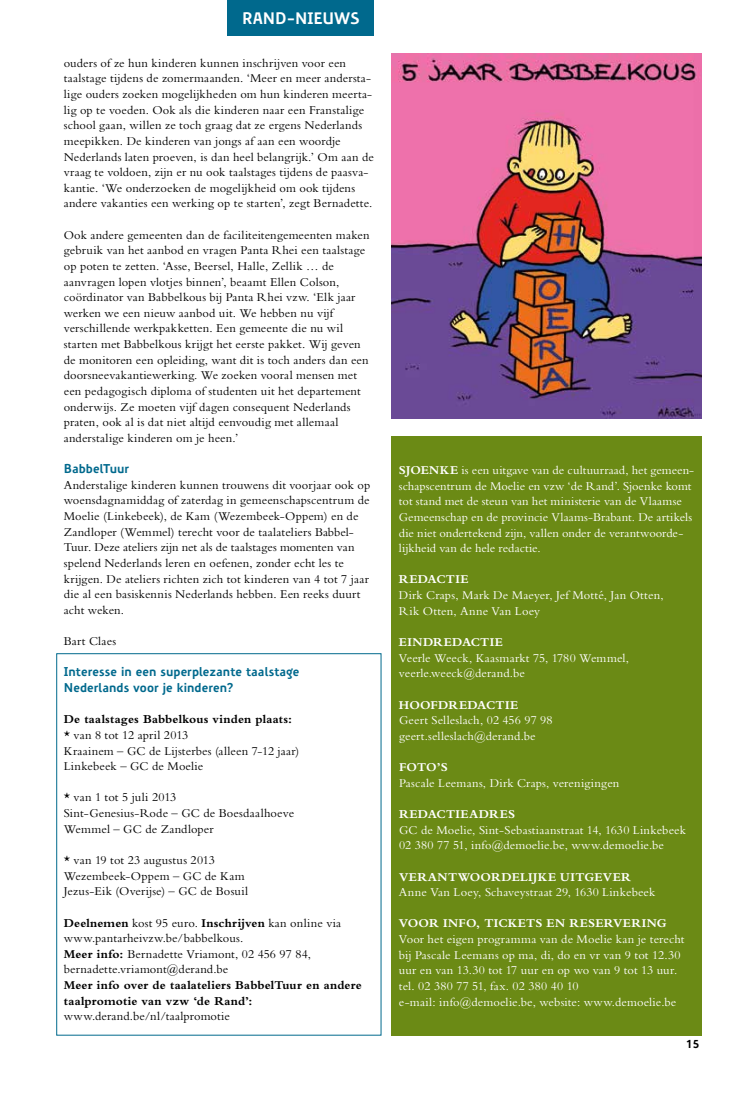
<style>
.page{position:relative;width:755px;height:1099px;background:#fff}
.page>*{position:absolute;margin:0;border:0;box-sizing:border-box;transform-origin:0 0}
.t1{font:700 16.25px "Precious Sans";letter-spacing:-.005em;color:#fff}
.t2{font:12.5px/15.6px "Bembo Std";letter-spacing:.01em;color:#000}
.t3{font:12.5px/15.6px "Bembo Std";letter-spacing:.01em;color:#fff}
.t4{font:700 12.5px/15.6px "Bembo Std";letter-spacing:.01em;color:#000}
.t5{font:700 12.5px "Bembo Std";letter-spacing:.03em;color:#fff}
.t6{font:700 12.5px/15.6px "Precious Sans";letter-spacing:.005em;color:#00698d}
.t7{font:700 12.5px "Bembo Std";letter-spacing:.065em;color:#fff}
.t8{font:700 11.25px "Precious Sans";color:#000}
.s1{font-weight:700}
</style>
<div class="page">
<div style="left:391px;top:436px;width:310px;height:599px;background:#6b8a15"></div>
<div style="left:228px;top:0;width:146px;height:35px;background:#00698d"></div>
<img style="left:392px;top:53px;width:310px;height:365px">
<h1 class="t1" style="left:242px;top:8px;width:119px">Rand-Nieuws</h1>
<p class="t2" style="left:64px;top:55px;width:312px">ouders of ze hun kinderen kunnen inschrijven voor een taalstage tijdens de zomermaanden. ‘Meer en meer andersta&shy;lige ouders zoeken mogelijkheden om hun kinderen meerta&shy;lig op te voeden. Ook als die kinderen naar een Franstalige school gaan, willen ze toch graag dat ze ergens Nederlands meepikken. De kinderen van jongs af aan een woordje Nederlands laten proeven, is dan heel belangrijk.’ Om aan de vraag te voldoen, zijn er nu ook taalstages tijdens de paasva&shy;kantie. ‘We onderzoeken de mogelijkheid om ook tijdens andere vakanties een werking op te starten’, zegt Bernadette.</p>
<p class="t2" style="left:64px;top:227px;width:307px">Ook andere gemeenten dan de faciliteitengemeenten maken gebruik van het aanbod en vragen Panta Rhei een taalstage op poten te zetten. ‘Asse, Beersel, Halle, Zellik … de aanvragen lopen vlotjes binnen’, beaamt Ellen Colson, coördinator van Babbelkous bij Panta Rhei vzw. ‘Elk jaar werken we een nieuw aanbod uit. We hebben nu vijf verschillende werkpakketten. Een gemeente die nu wil starten met Babbelkous krijgt het eerste pakket. Wij geven de monitoren een opleiding, want dit is toch anders dan een doorsneevakantiewerking. We zoeken vooral mensen met een pedagogisch diploma of studenten uit het departement onderwijs. Ze moeten vijf dagen consequent Nederlands praten, ook al is dat niet altijd eenvoudig met allemaal anderstalige kinderen om je heen.’</p>
<p class="t6" style="left:64px;top:461px;width:67px">BabbelTuur</p>
<p class="t2" style="left:64px;top:477px;width:308px">Anderstalige kinderen kunnen trouwens dit voorjaar ook op woensdagnamiddag of zaterdag in gemeenschapscentrum de Moelie (Linkebeek), de Kam (Wezembeek-Oppem) en de Zandloper (Wemmel) terecht voor de taalateliers Babbel-Tuur. Deze ateliers zijn net als de taalstages momenten van spelend Nederlands leren en oefenen, zonder echt les te krijgen. De ateliers richten zich tot kinderen van 4 tot 7 jaar die al een basiskennis Nederlands hebben. Een reeks duurt acht weken.</p>
<p class="t2" style="left:64px;top:633px;width:54px">Bart Claes</p>
<p class="t6" style="left:64px;top:664px;width:237px">Interesse in een superplezante taalstage<br>N ederlands voor je kinderen?</p>
<p class="t4" style="left:64px;top:711px;width:230px">De taalstages Babbelkous vinden plaats:</p>
<p class="t2" style="left:64px;top:727px;width:237px">* van 8 tot 12 april 2013<br>Kraainem – GC de Lijsterbes (alleen 7-12 jaar)<br>Linkebeek – GC de Moelie</p>
<p class="t2" style="left:64px;top:789px;width:232px">* van 1 tot 5 juli 2013<br>Sint-Genesius-Rode – GC de Boesdaalhoeve<br>Wemmel – GC de Zandloper</p>
<p class="t2" style="left:64px;top:852px;width:186px">* van 19 tot 23 augustus 2013<br>Wezembeek-Oppem – GC de Kam<br>Jezus-Eik (Overijse) – GC de Bosuil</p>
<p class="t2" style="left:64px;top:914px;width:279px"><span class="s1">Deelnemen</span> kost 95 euro. <span class="s1">Inschrijven</span> kan online via www.pantarheivzw.be/babbelkous.<br><span class="s1">Meer info:</span> Bernadette Vriamont, 02 456 97 84, bernadette.vriamont@derand.be</p>
<p class="t4" style="left:64px;top:977px;width:299px">Meer info over de taalateliers BabbelTuur en andere taalpromotie van vzw ‘de Rand’:</p>
<p class="t2" style="left:64px;top:1008px;width:168px">www.derand.be/nl/taalpromotie</p>
<p class="t3" style="left:399px;top:462px;width:297px"><span class="s1">Sjoenke</span> is een uitgave van de cultuurraad, het gemeen&shy;schapscentrum de Moelie en vzw ‘de Rand’. Sjoenke komt tot stand met de steun van het ministerie van de Vlaamse Gemeenschap en de provincie Vlaams-Brabant. De artikels die niet ondertekend zijn, vallen onder de verantwoorde&shy;lijkheid van de hele redactie.</p>
<p class="t7" style="left:399px;top:572px;width:71px">Redactie</p>
<p class="t3" style="left:399px;top:587px;width:266px">Dirk Craps, Mark De Maeyer, Jef Motté, Jan Otten,<br>Rik Otten, Anne Van Loey</p>
<p class="t5" style="left:399px;top:635px;width:106px">Eindredactie</p>
<p class="t3" style="left:399px;top:649px;width:231px">Veerle Weeck, Kaasmarkt 75, 1780 Wemmel, veerle.weeck@derand.be</p>
<p class="t5" style="left:399px;top:697px;width:121px">Hoofdredactie</p>
<p class="t3" style="left:399px;top:712px;width:155px">Geert Selleslach, 02 456 97 98 geert.selleslach@derand.be</p>
<p class="t5" style="left:399px;top:760px;width:48px">Foto’s</p>
<p class="t3" style="left:399px;top:774px;width:222px">Pascale Leemans, Dirk Craps, verenigingen</p>
<p class="t5" style="left:399px;top:807px;width:115px">Redactieadres</p>
<p class="t3" style="left:399px;top:821px;width:288px">GC de Moelie, Sint-Sebastiaanstraat 14, 1630 Linkebeek<br>02 380 77 51, info@demoelie.be, www.demoelie.be</p>
<p class="t5" style="left:399px;top:869px;width:229px">Verantwoordelijke uitgever</p>
<p class="t3" style="left:399px;top:884px;width:258px">Anne Van Loey, Schaveystraat 29, 1630 Linkebeek</p>
<p class="t5" style="left:399px;top:916px;width:269px">Voor info, tickets en reservering</p>
<p class="t3" style="left:399px;top:931px;width:287px">Voor het eigen programma van de Moelie kan je terecht bij Pascale Leemans op ma, di, do en vr van 9 tot 12.30 uur en van 13.30 tot 17 uur en op wo van 9 tot 13 uur. tel. 02 380 77 51, fax. 02 380 40 10<br>e-mail: info@demoelie.be, website: www.demoelie.be</p>
<p class="t8" style="left:686px;top:1037px;width:15px">15</p>
</div>
